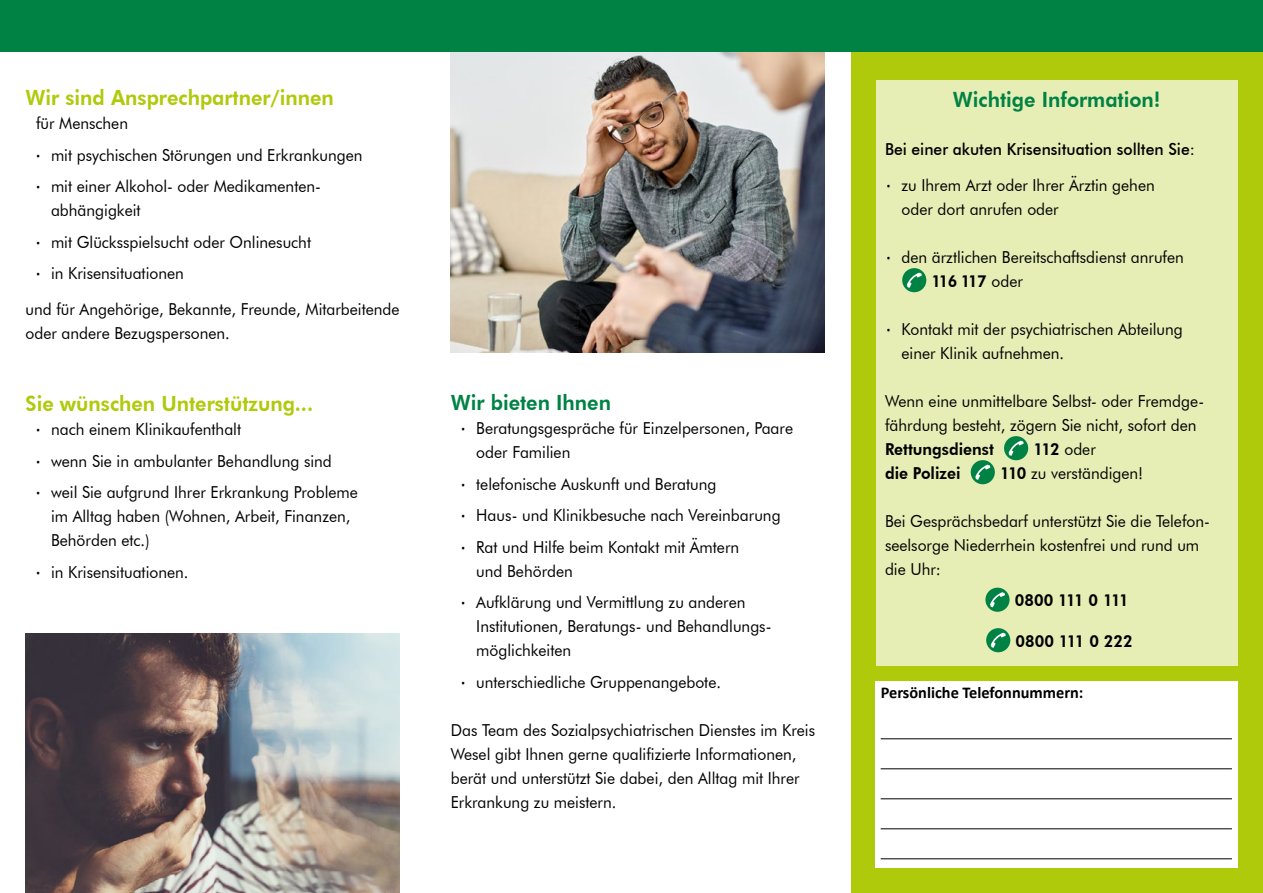
<style>
.page{position:relative;width:1263px;height:893px;background:#fff}
.page>*{position:absolute;margin:0;border:0;box-sizing:border-box;transform-origin:0 0}
.t1{font:800 21px "Futura BT";color:#afca0b;scale:.95 1}
.t2{font:800 21px "Futura BT";color:#008244;scale:.95 1}
.t3{font:16.5px/24px "Futura BT";color:#000;scale:.95 1}
.t4{font:500 16.5px "Futura BT";color:#000;scale:.95 1}
.t5{font:800 16.5px "Futura BT";color:#000;scale:.95 1}
.t6{font:700 16.5px "Calibri";color:#000}
.t7{font:800 16.5px "Futura BT";letter-spacing:-.1em;color:#000;scale:.95 1}
.s1{font-family:"Calibri";font-weight:700}
.s2{font-weight:400}
.s3{font-weight:800}
</style>
<div class="page">
<img style="left:451px;top:51px;width:374px;height:302px">
<div style="left:851px;top:0;width:412px;height:893px;background:#afca0b"></div>
<div style="left:875px;top:681px;width:362px;height:186px;background:#fff"></div>
<hr style="left:881px;top:738px;width:351px;height:1px;background:#000">
<hr style="left:881px;top:768px;width:351px;height:1px;background:#000">
<hr style="left:881px;top:798px;width:351px;height:1px;background:#000">
<hr style="left:881px;top:828px;width:351px;height:1px;background:#000">
<hr style="left:881px;top:858px;width:351px;height:1px;background:#000">
<div style="left:0;top:0;width:1263px;height:51px;background:#008244"></div>
<div style="left:876px;top:81px;width:361px;height:585px;background:#e6eeb5"></div>
<div style="left:902px;top:268px;width:24px;height:24px;background:#008244;border-radius:50%"></div>
<svg style="left:907px;top:273px;width:15px;height:15px"></svg>
<div style="left:1004px;top:436px;width:24px;height:24px;background:#008244;border-radius:50%"></div>
<svg style="left:1008px;top:441px;width:16px;height:15px"></svg>
<div style="left:971px;top:460px;width:24px;height:24px;background:#008244;border-radius:50%"></div>
<svg style="left:975px;top:465px;width:15px;height:15px"></svg>
<div style="left:985px;top:588px;width:24px;height:24px;background:#008244;border-radius:50%"></div>
<svg style="left:990px;top:592px;width:15px;height:15px"></svg>
<div style="left:986px;top:628px;width:24px;height:24px;background:#008244;border-radius:50%"></div>
<svg style="left:991px;top:633px;width:15px;height:15px"></svg>
<img style="left:26px;top:634px;width:374px;height:259px">
<p class="t1" style="left:26px;top:85px;width:326px">Wir sind Ansprechpartner/innen</p>
<p class="t3" style="left:36px;top:111px;width:98px">für Menschen</p>
<p class="t3" style="left:36px;top:143px;width:345px"><span class="s1">·</span> mit psychischen Störungen und Erkrankungen</p>
<p class="t3" style="left:51px;top:174px;width:286px;text-indent:-15px"><span class="s1">·</span> mit einer Alkohol- oder Medikamenten&shy;abhängigkeit</p>
<p class="t3" style="left:36px;top:230px;width:291px"><span class="s1">·</span> mit Glücksspielsucht oder Onlinesucht</p>
<p class="t3" style="left:36px;top:261px;width:157px"><span class="s1">·</span> in Krisensituationen</p>
<p class="t3" style="left:26px;top:297px;width:395px">und für Angehörige, Bekannte, Freunde, Mitarbeitende oder andere Bezugspersonen.</p>
<p class="t1" style="left:26px;top:391px;width:304px">Sie wünschen Unterstützung...</p>
<p class="t3" style="left:36px;top:417px;width:217px"><span class="s1">·</span> nach einem Klinikaufenthalt</p>
<p class="t3" style="left:36px;top:449px;width:313px"><span class="s1">·</span> wenn Sie in ambulanter Behandlung sind</p>
<p class="t3" style="left:36px;top:480px;width:340px"><span class="s1">·</span> weil Sie aufgrund Ihrer Erkrankung Probleme</p>
<p class="t3" style="left:51px;top:504px;width:317px">im Alltag haben (Wohnen, Arbeit, Finanzen,</p>
<p class="t3" style="left:51px;top:528px;width:105px">Behörden etc.)</p>
<p class="t3" style="left:36px;top:560px;width:162px"><span class="s1">·</span> in Krisensituationen.</p>
<p class="t2" style="left:451px;top:390px;width:170px">Wir bieten Ihnen</p>
<p class="t3" style="left:476px;top:416px;width:335px;text-indent:-15px"><span class="s1">·</span> Beratungsgespräche für Einzelpersonen, Paare oder Familien</p>
<p class="t3" style="left:461px;top:472px;width:270px"><span class="s1">·</span> telefonische Auskunft und Beratung</p>
<p class="t3" style="left:461px;top:503px;width:338px"><span class="s1">·</span> Haus- und Klinikbesuche nach Vereinbarung</p>
<p class="t3" style="left:476px;top:535px;width:278px;text-indent:-15px"><span class="s1">·</span> Rat und Hilfe beim Kontakt mit Ämtern und Behörden</p>
<p class="t3" style="left:476px;top:590px;width:312px;text-indent:-15px"><span class="s1">·</span> Aufklärung und Vermittlung zu anderen<br>Institutionen, Beratungs- und Behandlungs&shy;möglichkeiten</p>
<p class="t3" style="left:461px;top:670px;width:275px"><span class="s1">·</span> unterschiedliche Gruppenangebote.</p>
<p class="t3" style="left:451px;top:718px;width:385px">Das Team des Sozialpsychiatrischen Dienstes im Kreis Wesel gibt Ihnen gerne qualifizierte Informationen, berät und unterstützt Sie dabei, den Alltag mit Ihrer Erkrankung zu meistern.</p>
<p class="t2" style="left:953px;top:87px;width:220px">Wichtige Information!</p>
<p class="t4" style="left:885px;top:139px;width:328px">Bei einer akuten Krisensituation sollten Sie:</p>
<p class="t3" style="left:901px;top:173px;width:268px;text-indent:-15px"><span class="s1">·</span> zu Ihrem Arzt oder Ihrer Ärztin gehen oder dort anrufen oder</p>
<p class="t3" style="left:886px;top:245px;width:314px"><span class="s1">·</span> den ärztlichen Bereitschaftsdienst anrufen</p>
<p class="t5" style="left:932px;top:271px;width:98px">116 117 <span class="s2">oder</span></p>
<p class="t3" style="left:901px;top:317px;width:298px;text-indent:-15px"><span class="s1">·</span> Kontakt mit der psychiatrischen Abteilung einer Klinik aufnehmen.</p>
<p class="t3" style="left:885px;top:389px;width:338px">Wenn eine unmittelbare Selbst- oder Fremdge&shy;fährdung besteht, zögern Sie nicht, sofort den<br><span class="s3">Rettungsdienst</span></p>
<p class="t3" style="left:1033px;top:437px;width:67px"><span class="s3">112</span> oder</p>
<p class="t5" style="left:885px;top:463px;width:81px">die Polizei</p>
<p class="t3" style="left:1000px;top:461px;width:152px"><span class="s3">110</span> zu verständigen!</p>
<p class="t3" style="left:885px;top:509px;width:344px">Bei Gesprächsbedarf unterstützt Sie die Telefon&shy;seelsorge Niederrhein kostenfrei und rund um die Uhr:</p>
<p class="t7" style="left:1015px;top:591px;width:121px">0800 111 0 111</p>
<p class="t5" style="left:1016px;top:631px;width:125px">0800 111 0 222</p>
<p class="t6" style="left:881px;top:681px;width:204px">Persönliche Telefonnummern:</p>
</div>
